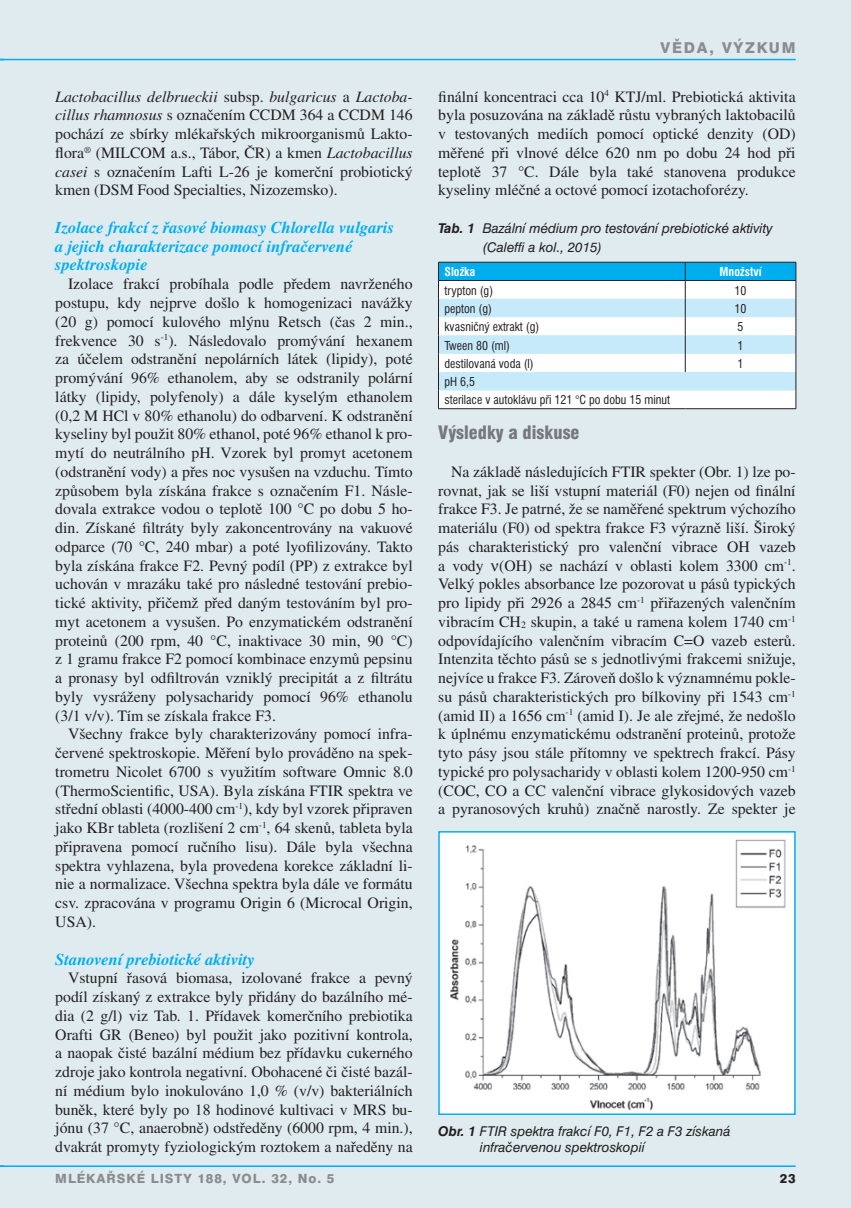
<style>
.page{position:relative;width:851px;height:1208px;background:#fff}
.page>*{position:absolute;margin:0;border:0;box-sizing:border-box;transform-origin:0 0}
.t1{font:900 condensed 18px "Swiss 721 BTCE";color:#76787b}
.t2{font:italic 700 16.5px/18.8px "Times CE";color:#00aeef}
.t3{font:15.75px/18.8px "Times CE";color:#231f20;text-align:justify}
.t4{font:800 15px "Swiss 721 BTCE";letter-spacing:.12em;color:#8a8c8f}
.t5{font:italic 13.5px/18.8px "Swiss 721 BTCE";color:#231f20}
.t6{font:800 12.75px "Swiss 721 BTCE";letter-spacing:.075em;color:#8a8c8f}
.t7{font:800 12.75px "Swiss 721 BTCE";color:#231f20}
.t8{font:condensed 12px/18.3px "Swiss 721 BTCE";color:#231f20}
.t9{font:700 condensed 12px "Swiss 721 BTCE";color:#fff}
.s1{font-style:italic}
.s2{font-weight:700}
</style>
<div class="page">
<div style="left:0;top:0;width:850px;height:1208px;background:#e0ebf0"></div>
<hr style="left:0;top:59px;width:795px;height:1px;background:#00aeef">
<hr style="left:0;top:1165px;width:795px;height:2px;background:#00aeef">
<svg style="left:438px;top:262px;width:358px;height:146px;background:#c7e9f6"></svg>
<hr style="left:438px;top:408px;width:247px;height:1px;background:#231f20">
<hr style="left:685px;top:408px;width:111px;height:1px;background:#231f20">
<img style="left:443px;top:834px;width:345px;height:278px">
<div style="left:438px;top:831px;width:357px;height:284px;border:2px solid #00aeef"></div>
<p class="t3" style="left:55px;top:87px;width:359px"><span class="s1">Lactobacillus delbrueckii</span> subsp. <span class="s1">bulgaricus</span> a <span class="s1">Lactoba&shy;cillus rhamnosus</span> s označením CCDM 364 a CCDM 146 pochází ze sbírky mlékařských mikroorganismů Lakto&shy;flora<sup>®</sup> (MILCOM a.s., Tábor, ČR) a kmen <span class="s1">Lactobacillus casei</span> s označením Lafti L-26 je komerční probiotický kmen (DSM Food Specialties, Nizozemsko).</p>
<p class="t2" style="left:55px;top:218px;width:340px">Izolace frakcí z řasové biomasy Chlorella vulgaris a jejich charakterizace pomocí infračervené spektroskopie</p>
<p class="t3" style="left:55px;top:274px;width:359px;text-indent:13px">Izolace frakcí probíhala podle předem navrženého postupu, kdy nejprve došlo k homogenizaci navážky (20 g) pomocí kulového mlýnu Retsch (čas 2 min., frekvence 30 s<sup>-1</sup>). Následovalo promývání hexanem za účelem odstranění nepolárních látek (lipidy), poté promývání 96% ethanolem, aby se odstranily polární látky (lipidy, polyfenoly) a dále kyselým ethanolem (0,2 M HCl v 80% ethanolu) do odbarvení. K odstranění kyseliny byl použit 80% ethanol, poté 96% ethanol k pro&shy;mytí do neutrálního pH. Vzorek byl promyt acetonem (odstranění vody) a přes noc vysušen na vzduchu. Tímto způsobem byla získána frakce s označením F1. Násle&shy;dovala extrakce vodou o teplotě 100 °C po dobu 5 ho&shy;din. Získané filtráty byly zakoncentrovány na vakuové odparce (70 °C, 240 mbar) a poté lyofilizovány. Takto byla získána frakce F2. Pevný podíl (PP) z extrakce byl uchován v mrazáku také pro následné testování prebio&shy;tické aktivity, přičemž před daným testováním byl pro&shy;myt acetonem a vysušen. Po enzymatickém odstranění proteinů (200 rpm, 40 °C, inaktivace 30 min, 90 °C) z 1 gramu frakce F2 pomocí kombinace enzymů pepsinu a pronasy byl odfiltrován vzniklý precipitát a z filtrátu byly vysráženy polysacharidy pomocí 96% ethanolu (3/1 v/v). Tím se získala frakce F3.</p>
<p class="t3" style="left:55px;top:724px;width:359px;text-indent:13px">Všechny frakce byly charakterizovány pomocí infra&shy;červené spektroskopie. Měření bylo prováděno na spek&shy;trometru Nicolet 6700 s využitím software Omnic 8.0 (ThermoScientific, USA). Byla získána FTIR spektra ve střední oblasti (4000-400 cm<sup>-1</sup>), kdy byl vzorek připraven jako KBr tableta (rozlišení 2 cm<sup>-1</sup>, 64 skenů, tableta byla připravena pomocí ručního lisu). Dále byla všechna spektra vyhlazena, byla provedena korekce základní li&shy;nie a normalizace. Všechna spektra byla dále ve formátu csv. zpracována v programu Origin 6 (Microcal Origin, USA).</p>
<p class="t2" style="left:55px;top:949px;width:201px">Stanovení prebiotické aktivity</p>
<p class="t3" style="left:55px;top:968px;width:359px;text-indent:13px">Vstupní řasová biomasa, izolované frakce a pevný podíl získaný z extrakce byly přidány do bazálního mé&shy;dia (2 g/l) viz Tab. 1. Přídavek komerčního prebiotika Orafti GR (Beneo) byl použit jako pozitivní kontrola, a naopak čisté bazální médium bez přídavku cukerného zdroje jako kontrola negativní. Obohacené či čisté bazál&shy;ní médium bylo inokulováno 1,0 % (v/v) bakteriálních buněk, které byly po 18 hodinové kultivaci v MRS bu&shy;jónu (37 °C, anaerobně) odstředěny (6000 rpm, 4 min.), dvakrát promyty fyziologickým roztokem a naředěny na</p>
<p class="t4" style="left:660px;top:38px;width:137px">VĚDA, VÝZKUM</p>
<p class="t3" style="left:438px;top:87px;width:359px">finální koncentraci cca 10<sup>4</sup> KTJ/ml. Prebiotická aktivita byla posuzována na základě růstu vybraných laktobacilů v testovaných mediích pomocí optické denzity (OD) měřené při vlnové délce 620 nm po dobu 24 hod při teplotě 37 °C. Dále byla také stanovena produkce kyseliny mléčné a octové pomocí izotachoforézy.</p>
<p class="t5" style="left:482px;top:218px;width:291px;text-indent:-44px"><span class="s2">Tab. 1</span> Bazální médium pro testování prebiotické aktivity (Caleffi a kol., 2015)</p>
<p class="t9" style="left:444px;top:264px;width:32px">Složka</p>
<p class="t9" style="left:719px;top:264px;width:43px">Množství</p>
<p class="t8" style="left:444px;top:280px;width:50px">trypton (g)</p>
<p class="t8" style="left:734px;top:280px;width:13px">10</p>
<p class="t8" style="left:444px;top:299px;width:49px">pepton (g)</p>
<p class="t8" style="left:734px;top:299px;width:13px">10</p>
<p class="t8" style="left:444px;top:317px;width:96px">kvasničný extrakt (g)</p>
<p class="t8" style="left:737px;top:317px;width:7px">5</p>
<p class="t8" style="left:444px;top:335px;width:67px">Tween 80 (ml)</p>
<p class="t8" style="left:737px;top:335px;width:7px">1</p>
<p class="t8" style="left:444px;top:354px;width:91px">destilovaná voda (l)</p>
<p class="t8" style="left:737px;top:354px;width:7px">1</p>
<p class="t8" style="left:444px;top:372px;width:227px">pH 6,5<br>sterilace v autoklávu při 121 °C po dobu 15 minut</p>
<p class="t1" style="left:438px;top:421px;width:143px">Výsledky a diskuse</p>
<p class="t3" style="left:438px;top:462px;width:359px;text-indent:13px">Na základě následujících FTIR spekter (Obr. 1) lze po&shy;rovnat, jak se liší vstupní materiál (F0) nejen od finální frakce F3. Je patrné, že se naměřené spektrum výchozího materiálu (F0) od spektra frakce F3 výrazně liší. Široký pás charakteristický pro valenční vibrace OH vazeb a vody (OH) se nachází v oblasti kolem 3300 cm<sup>-1</sup>.<br>Velký pokles absorbance lze pozorovat u pásů typických pro lipidy při 2926 a 2845 cm<sup>-1</sup> přiřazených valenčním vibracím CH<sub>2</sub> skupin, a také u ramena kolem 1740 cm<sup>-1 </sup>odpovídajícího valenčním vibracím C=O vazeb esterů.<br>Intenzita těchto pásů se s jednotlivými frakcemi snižuje, nejvíce u frakce F3. Zároveň došlo k významnému pokle&shy;su pásů charakteristických pro bílkoviny při 1543 cm<sup>-1 </sup>(amid II) a 1656 cm<sup>-1</sup> (amid I). Je ale zřejmé, že nedošlo k úplnému enzymatickému odstranění proteinů, protože tyto pásy jsou stále přítomny ve spektrech frakcí. Pásy typické pro polysacharidy v oblasti kolem 1200-950 cm<sup>-1 </sup>(COC, CO a CC valenční vibrace glykosidových vazeb a pyranosových kruhů) značně narostly. Ze spekter je</p>
<p class="t5" style="left:480px;top:1122px;width:252px;line-height:16.2px;text-indent:-42px"><span class="s2">Obr. 1</span> FTIR spektra frakcí F0, F1, F2 a F3 získaná infračervenou spektroskopií</p>
<p class="t6" style="left:55px;top:1170px;width:280px">MLÉKAŘSKÉ LISTY 188, VOL. 32, NO. 5</p>
<p class="t7" style="left:779px;top:1170px;width:18px">23</p>
</div>
